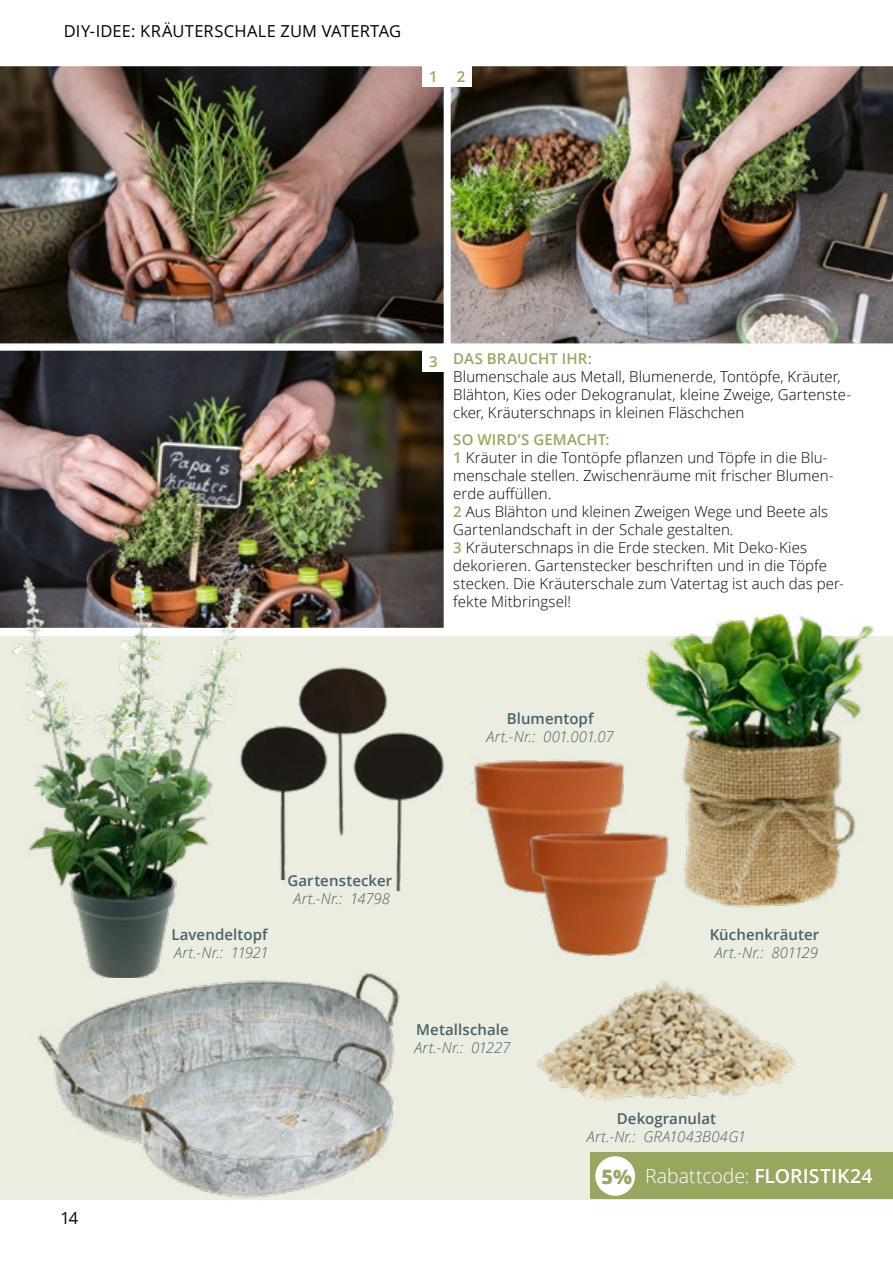
<style>
.page{position:relative;width:893px;height:1263px;background:#fff}
.page>*{position:absolute;margin:0;border:0;box-sizing:border-box;transform-origin:0 0}
.t1{font:300 19.5px "Open Sans";color:#fff}
.t2{font:16.5px "Open Sans";letter-spacing:.01em;color:#000}
.t3{font:300 15px/18px "Open Sans";letter-spacing:.005em;color:#050400}
.t4{font:300 15px/18px "Open Sans";letter-spacing:.005em;color:#000}
.t5{font:italic 300 15px "Open Sans";letter-spacing:.005em;color:#48626b}
.t6{font:600 15px "Open Sans";letter-spacing:.005em;color:#48626b}
.t7{font:600 15px "Open Sans";letter-spacing:.005em;color:#97a760}
.t8{font:italic 300 15px "Open Sans";letter-spacing:-.035em;color:#48626b}
.s1{font-weight:600;color:#97a760}
.s2{font-weight:800;font-size:19.95px;color:#97a760}
.s3{font-weight:600}
</style>
<div class="page">
<div style="left:0;top:636px;width:893px;height:563px;background:#eaeddf"></div>
<img style="left:450px;top:66px;width:443px;height:278px">
<img style="left:0;top:66px;width:444px;height:278px">
<img style="left:0;top:350px;width:444px;height:278px">
<div style="left:423px;top:66px;width:21px;height:21px;background:#fff"></div>
<div style="left:450px;top:66px;width:22px;height:21px;background:#fff"></div>
<div style="left:423px;top:350px;width:21px;height:21px;background:#fff"></div>
<div style="left:590px;top:1152px;width:303px;height:47px;background:#97a760"></div>
<div style="left:595px;top:1156px;width:40px;height:40px;background:#fff;border-radius:50%"></div>
<img style="left:273px;top:667px;width:172px;height:225px">
<img style="left:30px;top:973px;width:405px;height:227px">
<img style="left:470px;top:760px;width:155px;height:133px">
<img style="left:526px;top:824px;width:121px;height:132px">
<img style="left:537px;top:980px;width:258px;height:120px">
<img style="left:0;top:570px;width:273px;height:407px">
<img style="left:637px;top:613px;width:237px;height:303px">
<p class="t2" style="left:64px;top:20px;width:339px">DIY-IDEE: KRÄUTERSCHALE ZUM VATERTAG</p>
<p class="t7" style="left:429px;top:66px;width:10px">1</p>
<p class="t7" style="left:457px;top:66px;width:10px">2</p>
<p class="t2" style="left:60px;top:1206px;width:19px">14</p>
<p class="t7" style="left:429px;top:351px;width:10px">3</p>
<p class="t7" style="left:453px;top:348px;width:140px">DAS BRAUCHT IHR:</p>
<p class="t4" style="left:453px;top:367px;width:399px">Blumenschale aus Metall, Blumenerde, Tontöpfe, Kräuter,<br>Blähton, Kies oder Dekogranulat, kleine Zweige, Gartenste&shy;cker, Kräuterschnaps in kleinen Fläschchen</p>
<p class="t3" style="left:453px;top:430px;width:392px"><span class="s1">SO WIRD’S GEMACHT:<br>1</span> Kräuter in die Tontöpfe pflanzen und Töpfe in die Blu&shy;menschale stellen. Zwischenräume mit frischer Blumen&shy;erde auffüllen.<br><span class="s1">2</span> Aus Blähton und kleinen Zweigen Wege und Beete als Gartenlandschaft in der Schale gestalten.<br><span class="s1">3</span> Kräuterschnaps in die Erde stecken. Mit Deko-Kies dekorieren. Gartenstecker beschriften und in die Töpfe stecken. Die Kräuterschale zum Vatertag ist auch das per&shy;fekte Mitbringsel!</p>
<p class="t6" style="left:507px;top:708px;width:88px">Blumentopf</p>
<p class="t5" style="left:487px;top:726px;width:129px">Art.-Nr.: 001.001.07</p>
<p class="t6" style="left:171px;top:924px;width:98px">Lavendeltopf</p>
<p class="t8" style="left:174px;top:942px;width:96px">Art.-Nr.: 11921</p>
<p class="t6" style="left:288px;top:870px;width:106px">Gartenstecker</p>
<p class="t5" style="left:294px;top:888px;width:98px">Art.-Nr.: 14798</p>
<p class="t6" style="left:416px;top:1019px;width:94px">Metallschale</p>
<p class="t5" style="left:415px;top:1037px;width:97px">Art.-Nr.: 01227</p>
<p class="t6" style="left:710px;top:924px;width:111px">Küchenkräuter</p>
<p class="t5" style="left:715px;top:942px;width:105px">Art.-Nr.: 801129</p>
<p class="t6" style="left:617px;top:1108px;width:101px">Dekogranulat</p>
<p class="t5" style="left:587px;top:1126px;width:160px">Art.-Nr.: GRA1043B04G1</p>
<h1 class="t1" style="left:601px;top:1163px;width:273px"><span class="s2">5%</span> Rabattcode: <span class="s3">FLORISTIK24</span></h1>
</div>
